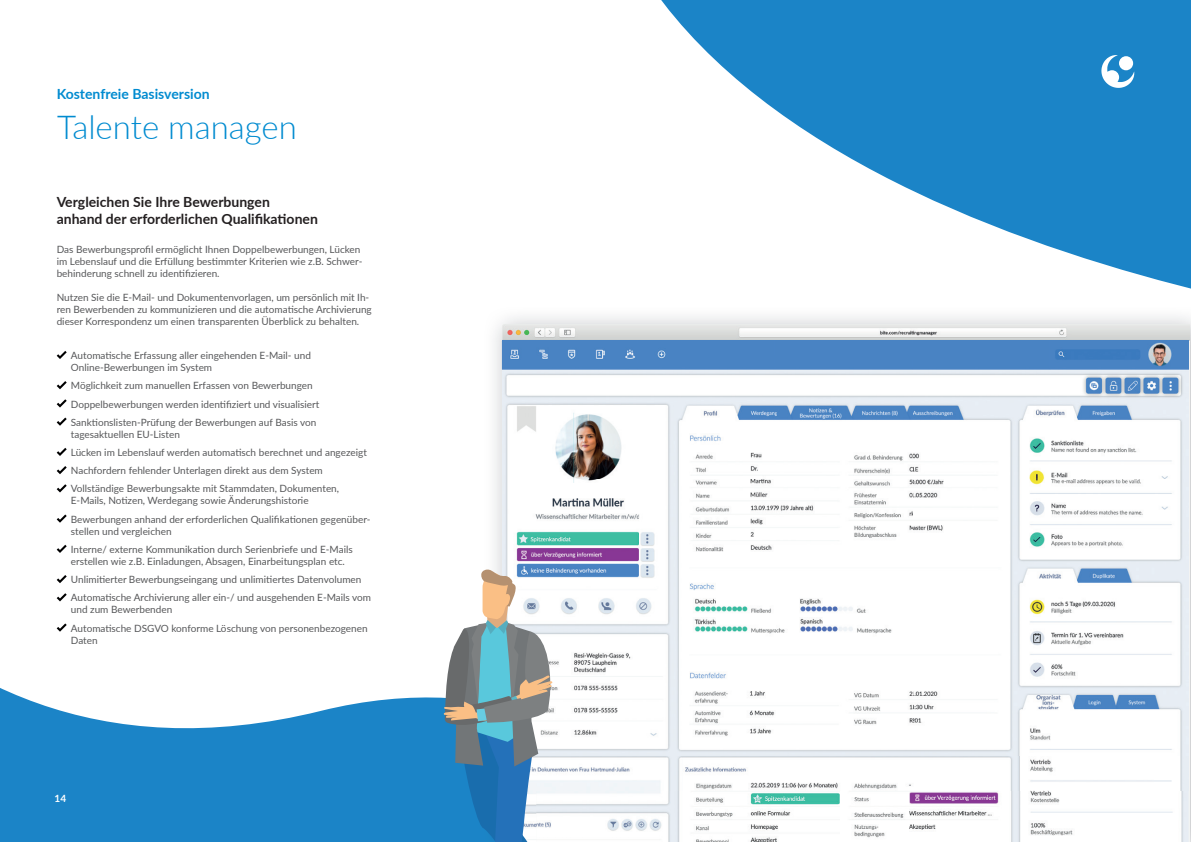
<style>
.page{position:relative;width:1191px;height:842px;background:#fff}
.page>*{position:absolute;margin:0;border:0;box-sizing:border-box;transform-origin:0 0}
.t1{font:300 33px "Lato";color:#008bd0}
.t2{font:700 14px/16.8px "Lato";color:#231f20}
.t3{font:700 14px "Lato";color:#008bd0}
.t4{font:10px/18.2px "Lato";color:#57585a}
.t5{font:700 10px "Lato";color:#fff}
</style>
<div class="page">
<svg style="left:0;top:385px;width:443px;height:457px"></svg>
<img style="left:489px;top:341px;width:13px;height:228px">
<img style="left:1190px;top:342px;width:1px;height:500px">
<img style="left:556px;top:791px;width:632px;height:51px">
<img style="left:502px;top:341px;width:686px;height:450px">
<svg style="left:57px;top:351px;width:10px;height:8px"></svg>
<svg style="left:57px;top:381px;width:10px;height:8px"></svg>
<svg style="left:57px;top:399px;width:10px;height:8px"></svg>
<svg style="left:57px;top:417px;width:10px;height:9px"></svg>
<svg style="left:57px;top:448px;width:10px;height:8px"></svg>
<svg style="left:57px;top:466px;width:10px;height:8px"></svg>
<svg style="left:57px;top:484px;width:10px;height:8px"></svg>
<svg style="left:57px;top:514px;width:10px;height:9px"></svg>
<svg style="left:57px;top:545px;width:10px;height:8px"></svg>
<svg style="left:57px;top:575px;width:10px;height:8px"></svg>
<svg style="left:57px;top:593px;width:10px;height:8px"></svg>
<svg style="left:57px;top:623px;width:10px;height:9px"></svg>
<svg style="left:595px;top:0;width:596px;height:337px"></svg>
<svg style="left:443px;top:569px;width:113px;height:273px"></svg>
<svg style="left:1101px;top:55px;width:33px;height:33px"></svg>
<h2 class="t3" style="left:57px;top:84px;width:155px">Kostenfreie Basisversion</h2>
<h1 class="t1" style="left:57px;top:104px;width:241px">Talente managen</h1>
<h2 class="t2" style="left:57px;top:193px;width:263px">Vergleichen Sie Ihre Bewerbungen anhand der erforderlichen Qualifikationen</h2>
<p class="t4" style="left:57px;top:243px;width:307px;line-height:12px">Das Bewerbungsprofil ermöglicht Ihnen Doppelbewerbungen, Lücken im Lebenslauf und die Erfüllung bestimmter Kriterien wie z.B. Schwer&shy;behinderung schnell zu identifizieren.</p>
<p class="t4" style="left:57px;top:291px;width:317px;line-height:12px">Nutzen Sie die E-Mail- und Dokumentenvorlagen, um persönlich mit Ih&shy;ren Bewerbenden zu kommunizieren und die automatische Archivierung dieser Korrespondenz um einen transparenten Überblick zu behalten.</p>
<p class="t4" style="left:71px;top:349px;width:242px;line-height:12px">Automatische Erfassung aller eingehenden E-Mail- und<br>Online-Bewerbungen im System</p>
<p class="t4" style="left:71px;top:376px;width:250px">Möglichkeit zum manuellen Erfassen von Bewerbungen<br>Doppelbewerbungen werden identifiziert und visualisiert<br>Sanktionslisten-Prüfung der Bewerbungen auf Basis von</p>
<p class="t4" style="left:71px;top:425px;width:297px">tagesaktuellen EU-Listen<br>Lücken im Lebenslauf werden automatisch berechnet und angezeigt Nachfordern fehlender Unterlagen direkt aus dem System Vollständige Bewerbungsakte mit Stammdaten, Dokumenten,</p>
<p class="t4" style="left:71px;top:491px;width:301px">E-Mails, Notizen, Werdegang sowie Änderungshistorie<br>Bewerbungen anhand der erforderlichen Qualifikationen gegenüber-</p>
<p class="t4" style="left:71px;top:522px;width:283px">stellen und vergleichen<br>Interne/ externe Kommunikation durch Serienbriefe und E-Mails</p>
<p class="t4" style="left:71px;top:552px;width:302px">erstellen wie z.B. Einladungen, Absagen, Einarbeitungsplan etc.<br>Unlimitierter Bewerbungseingang und unlimitiertes Datenvolumen<br>Automatische Archivierung aller ein-/ und ausgehenden E-Mails vom</p>
<p class="t4" style="left:71px;top:600px;width:298px">und zum Bewerbenden<br>Automatische DSGVO konforme Löschung von personenbezogenen</p>
<p class="t4" style="left:71px;top:630px;width:28px">Daten</p>
<p class="t5" style="left:55px;top:791px;width:13px">14</p>
</div>
